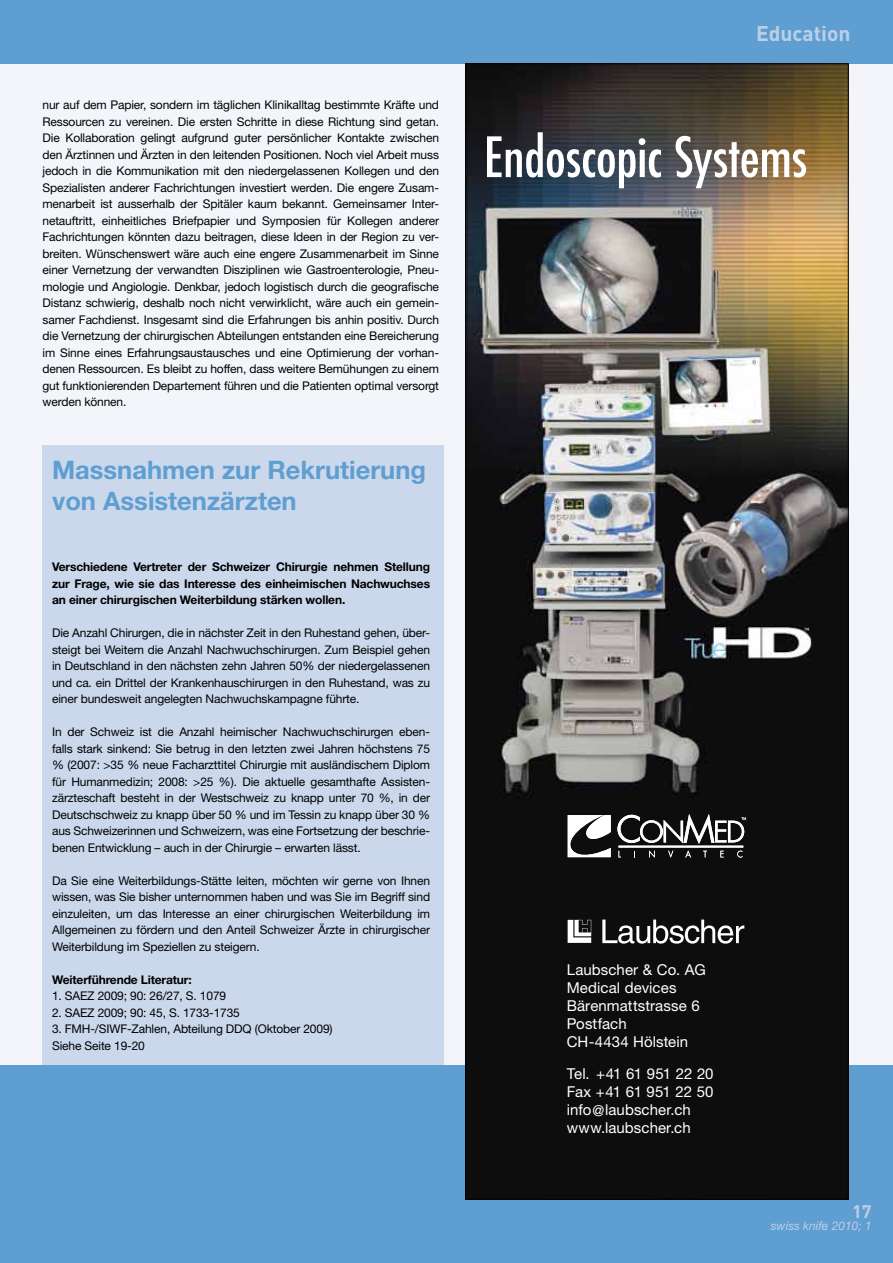
<style>
.page{position:relative;width:893px;height:1263px;background:#f3f5fa}
.page>*{position:absolute;margin:0;border:0;box-sizing:border-box;transform-origin:0 0}
.t1{font:500 condensed 54px "Futura";letter-spacing:-.01em;color:#fff}
.t2{font:700 25.5px/30.6px "Helvetica Neue";color:#5f9ed0}
.t3{font:700 21px "DIN";color:#bccfe8}
.t4{font:700 18px "DIN";color:#bccfe8}
.t5{font:15px/18px "Helvetica Neue";letter-spacing:.005em;color:#fff}
.t6{font:12px/16.5px "Helvetica Neue";letter-spacing:-.01em;color:#000;text-align:justify}
.t7{font:700 12px/16.5px "Helvetica Neue";letter-spacing:-.01em;color:#000;text-align:justify}
.t8{font:italic 12px "Helvetica Neue";color:#bccfe8}
</style>
<div class="page">
<div style="left:0;top:0;width:893px;height:64px;background:#5f9ed0"></div>
<div style="left:43px;top:446px;width:401px;height:621px;background:#cbd8ec"></div>
<div style="left:0;top:1065px;width:893px;height:198px;background:#5f9ed0"></div>
<img style="left:467px;top:65px;width:380px;height:1132px">
<svg style="left:564px;top:815px;width:47px;height:45px"></svg>
<svg style="left:617px;top:814px;width:129px;height:44px"></svg>
<svg style="left:568px;top:920px;width:23px;height:23px"></svg>
<svg style="left:602px;top:919px;width:142px;height:25px"></svg>
<p class="t6" style="left:43px;top:96px;width:398px">nur auf dem Papier, sondern im täglichen Klinikalltag bestimmte Kräfte und Ressourcen zu vereinen. Die ersten Schritte in diese Richtung sind getan.<br>Die Kollaboration gelingt aufgrund guter persönlicher Kontakte zwischen den Ärztinnen und Ärzten in den leitenden Positionen. Noch viel Arbeit muss jedoch in die Kommunikation mit den niedergelassenen Kollegen und den Spezialisten anderer Fachrichtungen investiert werden. Die engere Zusam&shy;menarbeit ist ausserhalb der Spitäler kaum bekannt. Gemeinsamer Inter&shy;netauftritt, einheitliches Briefpapier und Symposien für Kollegen anderer Fachrichtungen könnten dazu beitragen, diese Ideen in der Region zu ver&shy;breiten. Wünschenswert wäre auch eine engere Zusammenarbeit im Sinne einer Vernetzung der verwandten Disziplinen wie Gastroenterologie, Pneu&shy;mologie und Angiologie. Denkbar, jedoch logistisch durch die geografische Distanz schwierig, deshalb noch nicht verwirklicht, wäre auch ein gemein&shy;samer Fachdienst. Insgesamt sind die Erfahrungen bis anhin positiv. Durch die Vernetzung der chirurgischen Abteilungen entstanden eine Bereicherung im Sinne eines Erfahrungsaustausches und eine Optimierung der vorhan&shy;denen Ressourcen. Es bleibt zu hoffen, dass weitere Bemühungen zu einem gut funktionierenden Departement führen und die Patienten optimal versorgt werden können.</p>
<h2 class="t2" style="left:52px;top:454px;width:376px">Massnahmen zur Rekrutierung von Assistenzärzten</h2>
<p class="t7" style="left:52px;top:558px;width:380px">Verschiedene Vertreter der Schweizer Chirurgie nehmen Stellung zur Frage, wie sie das Interesse des einheimischen Nachwuchses an einer chirurgischen Weiterbildung stärken wollen.</p>
<p class="t6" style="left:52px;top:624px;width:380px">Die Anzahl Chirurgen, die in nächster Zeit in den Ruhestand gehen, über&shy;steigt bei Weitem die Anzahl Nachwuchschirurgen. Zum Beispiel gehen in Deutschland in den nächsten zehn Jahren 50% der niedergelassenen und ca. ein Drittel der Krankenhauschirurgen in den Ruhestand, was zu einer bundesweit angelegten Nachwuchskampagne führte.</p>
<p class="t6" style="left:52px;top:723px;width:380px">In der Schweiz ist die Anzahl heimischer Nachwuchschirurgen eben&shy;falls stark sinkend: Sie betrug in den letzten zwei Jahren höchstens 75 % (2007: &gt;35 % neue Facharzttitel Chirurgie mit ausländischem Diplom für Humanmedizin; 2008: &gt;25 %). Die aktuelle gesamthafte Assisten&shy;zärzteschaft besteht in der Westschweiz zu knapp unter 70 %, in der Deutschschweiz zu knapp über 50 % und im Tessin zu knapp über 30 % aus Schweizerinnen und Schweizern, was eine Fortsetzung der beschrie&shy;benen Entwicklung – auch in der Chirurgie – erwarten lässt.</p>
<p class="t6" style="left:52px;top:872px;width:380px">Da Sie eine Weiterbildungs-Stätte leiten, möchten wir gerne von Ihnen wissen, was Sie bisher unternommen haben und was Sie im Begriff sind einzuleiten, um das Interesse an einer chirurgischen Weiterbildung im Allgemeinen zu fördern und den Anteil Schweizer Ärzte in chirurgischer Weiterbildung im Speziellen zu steigern.</p>
<p class="t7" style="left:52px;top:971px;width:141px">Weiterführende Literatur:</p>
<p class="t6" style="left:52px;top:987px;width:176px">1. SAEZ 2009; 90: 26/27, S. 1079</p>
<p class="t6" style="left:52px;top:1004px;width:189px">2. SAEZ 2009; 90: 45, S. 1733-1735</p>
<p class="t6" style="left:52px;top:1020px;width:282px">3. FMH-/SIWF-Zahlen, Abteilung DDQ (Oktober 2009)<br>Siehe Seite 19-20</p>
<h3 class="t3" style="left:756px;top:20px;width:96px">Education</h3>
<h1 class="t1" style="left:484px;top:123px;width:325px">Endoscopic Systems</h1>
<p class="t5" style="left:567px;top:960px;width:141px">Laubscher &amp; Co. AG<br>Medical devices<br>Bärenmattstrasse 6<br>Postfach<br>CH-4434 Hölstein</p>
<p class="t5" style="left:567px;top:1064px;width:148px">Tel. +41 61 951 22 20<br>Fax +41 61 951 22 50 info@laubscher.ch www.laubscher.ch</p>
<h3 class="t4" style="left:852px;top:1200px;width:21px">17</h3>
<p class="t8" style="left:771px;top:1218px;width:102px">swiss knife 2010; 1</p>
</div>
